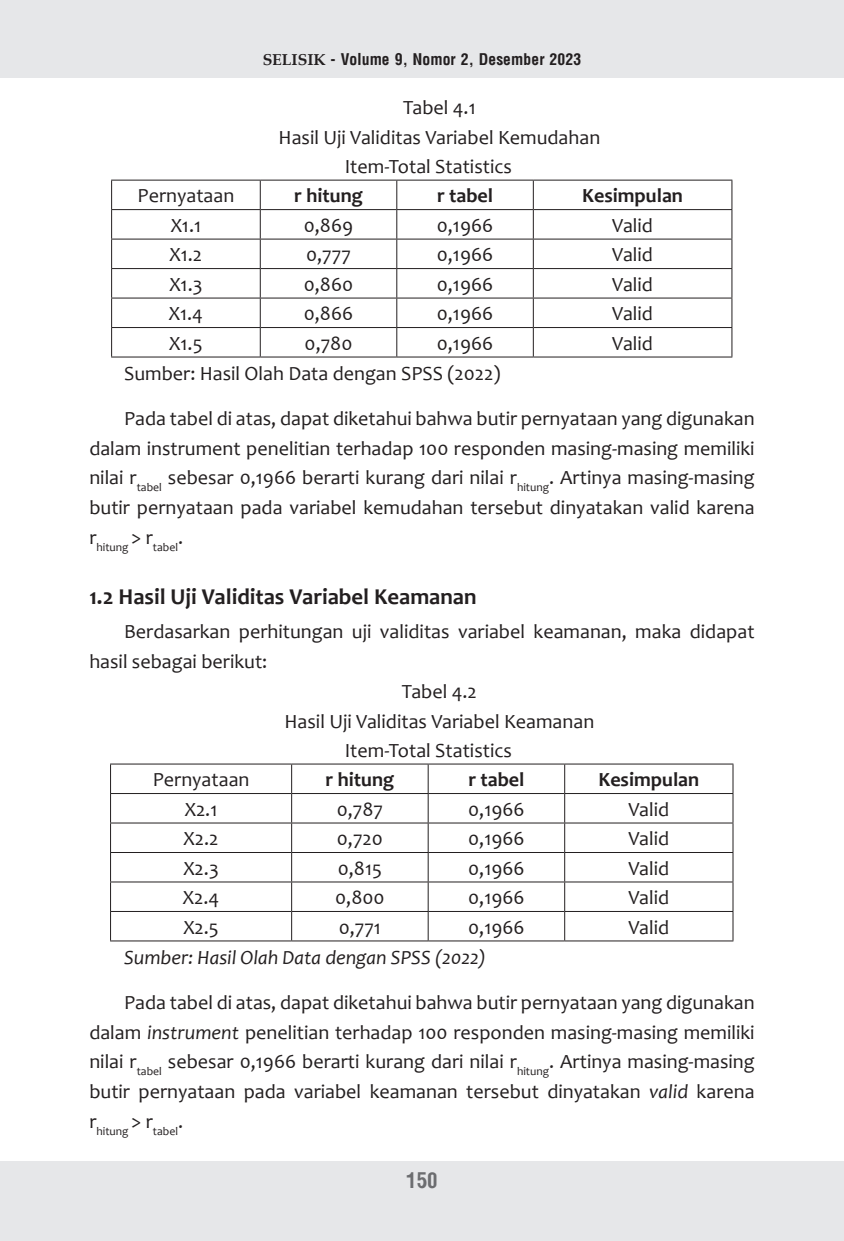
<style>
.page{position:relative;width:844px;height:1241px;background:#fff}
.page>*{position:absolute;margin:0;border:0;box-sizing:border-box;transform-origin:0 0}
.no_1_bold{font:700 22.75px "Candara";color:#231f20}
.t1{font:700 21px "Arena Condensed";color:#6c6d70}
.Paragraph_1{font:20.12px/29.8px "Candara";color:#231f20;text-align:justify}
.Paragraph{font:20.12px "Candara";color:#231f20}
.Paragraph-2{font:700 20.12px "Candara";color:#231f20}
.Paragraph_1-2{font:italic 20.12px "Candara";color:#231f20}
.t2{font:700 15.75px "Arena Condensed";color:#231f20}
.Paragraph_1-3{font:11.72px "Candara";color:#231f20}
.s1{font-family:"Book Antiqua"}
.s2{font-style:italic}
</style>
<div class="page">
<div style="left:0;top:0;width:843px;height:78px;background:#e6e7e9"></div>
<div style="left:0;top:1161px;width:843px;height:79px;background:#e6e7e9"></div>
<svg style="left:112px;top:179px;width:619px;height:177px"></svg>
<hr style="left:111px;top:180px;width:149px;height:1px;background:#231f20">
<hr style="left:260px;top:180px;width:136px;height:1px;background:#231f20">
<hr style="left:396px;top:180px;width:137px;height:1px;background:#231f20">
<hr style="left:533px;top:180px;width:199px;height:1px;background:#231f20">
<hr style="left:111px;top:209px;width:149px;height:1px;background:#231f20">
<hr style="left:260px;top:209px;width:136px;height:1px;background:#231f20">
<hr style="left:396px;top:209px;width:137px;height:1px;background:#231f20">
<hr style="left:533px;top:209px;width:199px;height:1px;background:#231f20">
<hr style="left:111px;top:238px;width:149px;height:1px;background:#231f20">
<hr style="left:260px;top:238px;width:136px;height:1px;background:#231f20">
<hr style="left:396px;top:238px;width:137px;height:1px;background:#231f20">
<hr style="left:533px;top:238px;width:199px;height:1px;background:#231f20">
<hr style="left:111px;top:268px;width:149px;height:1px;background:#231f20">
<hr style="left:260px;top:268px;width:136px;height:1px;background:#231f20">
<hr style="left:396px;top:268px;width:137px;height:1px;background:#231f20">
<hr style="left:533px;top:268px;width:199px;height:1px;background:#231f20">
<hr style="left:111px;top:297px;width:149px;height:1px;background:#231f20">
<hr style="left:260px;top:297px;width:136px;height:1px;background:#231f20">
<hr style="left:396px;top:297px;width:137px;height:1px;background:#231f20">
<hr style="left:533px;top:297px;width:199px;height:1px;background:#231f20">
<hr style="left:111px;top:327px;width:149px;height:1px;background:#231f20">
<hr style="left:260px;top:327px;width:136px;height:1px;background:#231f20">
<hr style="left:396px;top:327px;width:137px;height:1px;background:#231f20">
<hr style="left:533px;top:327px;width:199px;height:1px;background:#231f20">
<hr style="left:111px;top:356px;width:149px;height:1px;background:#231f20">
<hr style="left:260px;top:356px;width:136px;height:1px;background:#231f20">
<hr style="left:396px;top:356px;width:137px;height:1px;background:#231f20">
<hr style="left:533px;top:356px;width:199px;height:1px;background:#231f20">
<svg style="left:111px;top:180px;width:1px;height:176px"></svg>
<svg style="left:260px;top:180px;width:1px;height:176px"></svg>
<svg style="left:396px;top:180px;width:1px;height:176px"></svg>
<svg style="left:532px;top:180px;width:1px;height:176px"></svg>
<svg style="left:731px;top:180px;width:1px;height:176px"></svg>
<svg style="left:111px;top:764px;width:621px;height:176px"></svg>
<hr style="left:110px;top:763px;width:181px;height:1px;background:#231f20">
<hr style="left:291px;top:763px;width:137px;height:1px;background:#231f20">
<hr style="left:428px;top:763px;width:136px;height:1px;background:#231f20">
<hr style="left:564px;top:763px;width:169px;height:1px;background:#231f20">
<hr style="left:110px;top:793px;width:181px;height:1px;background:#231f20">
<hr style="left:291px;top:793px;width:137px;height:1px;background:#231f20">
<hr style="left:428px;top:793px;width:136px;height:1px;background:#231f20">
<hr style="left:564px;top:793px;width:169px;height:1px;background:#231f20">
<hr style="left:110px;top:822px;width:181px;height:1px;background:#231f20">
<hr style="left:291px;top:822px;width:137px;height:1px;background:#231f20">
<hr style="left:428px;top:822px;width:136px;height:1px;background:#231f20">
<hr style="left:564px;top:822px;width:169px;height:1px;background:#231f20">
<hr style="left:110px;top:851px;width:181px;height:1px;background:#231f20">
<hr style="left:291px;top:851px;width:137px;height:1px;background:#231f20">
<hr style="left:428px;top:851px;width:136px;height:1px;background:#231f20">
<hr style="left:564px;top:851px;width:169px;height:1px;background:#231f20">
<hr style="left:110px;top:881px;width:181px;height:1px;background:#231f20">
<hr style="left:291px;top:881px;width:137px;height:1px;background:#231f20">
<hr style="left:428px;top:881px;width:136px;height:1px;background:#231f20">
<hr style="left:564px;top:881px;width:169px;height:1px;background:#231f20">
<hr style="left:110px;top:910px;width:181px;height:1px;background:#231f20">
<hr style="left:291px;top:910px;width:137px;height:1px;background:#231f20">
<hr style="left:428px;top:910px;width:136px;height:1px;background:#231f20">
<hr style="left:564px;top:910px;width:169px;height:1px;background:#231f20">
<hr style="left:110px;top:940px;width:181px;height:1px;background:#231f20">
<hr style="left:291px;top:940px;width:137px;height:1px;background:#231f20">
<hr style="left:428px;top:940px;width:136px;height:1px;background:#231f20">
<hr style="left:564px;top:940px;width:169px;height:1px;background:#231f20">
<svg style="left:110px;top:764px;width:1px;height:176px"></svg>
<svg style="left:291px;top:764px;width:1px;height:176px"></svg>
<svg style="left:427px;top:764px;width:1px;height:176px"></svg>
<svg style="left:564px;top:764px;width:1px;height:176px"></svg>
<svg style="left:732px;top:764px;width:1px;height:176px"></svg>
<p class="t2" style="left:262px;top:50px;width:320px"><span class="s1">SELISIK</span> - Volume 9, Nomor 2, Desember 2023</p>
<p class="Paragraph_1" style="left:403px;top:92px;width:74px">Tabel 4.1</p>
<p class="Paragraph_1" style="left:278px;top:122px;width:323px">Hasil Uji Validitas Variabel Kemudahan</p>
<p class="Paragraph" style="left:344px;top:153px;width:169px">Item-Total Statistics</p>
<p class="Paragraph" style="left:138px;top:183px;width:98px">Pernyataan</p>
<p class="Paragraph-2" style="left:294px;top:183px;width:70px">r hitung</p>
<p class="Paragraph-2" style="left:437px;top:183px;width:57px">r tabel</p>
<p class="Paragraph-2" style="left:582px;top:183px;width:102px">Kesimpulan</p>
<p class="Paragraph" style="left:171px;top:212px;width:32px">X1.1</p>
<p class="Paragraph" style="left:304px;top:212px;width:51px">0,869</p>
<p class="Paragraph" style="left:436px;top:212px;width:58px">0,1966</p>
<p class="Paragraph" style="left:612px;top:212px;width:42px">Valid</p>
<p class="Paragraph" style="left:169px;top:242px;width:34px">X1.2</p>
<p class="Paragraph" style="left:306px;top:242px;width:46px">0,777</p>
<p class="Paragraph" style="left:436px;top:242px;width:58px">0,1966</p>
<p class="Paragraph" style="left:612px;top:242px;width:42px">Valid</p>
<p class="Paragraph" style="left:169px;top:271px;width:35px">X1.3</p>
<p class="Paragraph" style="left:304px;top:271px;width:51px">0,860</p>
<p class="Paragraph" style="left:436px;top:271px;width:58px">0,1966</p>
<p class="Paragraph" style="left:612px;top:271px;width:42px">Valid</p>
<p class="Paragraph" style="left:169px;top:301px;width:36px">X1.4</p>
<p class="Paragraph" style="left:304px;top:301px;width:51px">0,866</p>
<p class="Paragraph" style="left:436px;top:301px;width:58px">0,1966</p>
<p class="Paragraph" style="left:612px;top:301px;width:42px">Valid</p>
<p class="Paragraph" style="left:169px;top:330px;width:35px">X1.5</p>
<p class="Paragraph" style="left:304px;top:330px;width:49px">0,780</p>
<p class="Paragraph" style="left:436px;top:330px;width:58px">0,1966</p>
<p class="Paragraph" style="left:612px;top:330px;width:42px">Valid</p>
<p class="Paragraph_1" style="left:124px;top:358px;width:378px">Sumber: Hasil Olah Data dengan SPSS (2022)</p>
<p class="Paragraph_1" style="left:89px;top:403px;width:666px;text-indent:35px">Pada tabel di atas, dapat diketahui bahwa butir pernyataan yang digunakan dalam instrument penelitian terhadap 100 responden masing-masing memiliki nilai r<sub>tabel</sub> sebesar 0,1966 berarti kurang dari nilai r<sub>hitung</sub>. Artinya masing-masing butir pernyataan pada variabel kemudahan tersebut dinyatakan valid karena</p>
<p class="Paragraph_1-3" style="left:89px;top:539px;width:95px"><sup>r</sup>hitung <sup>&gt;</sup> <sup>r</sup>tabel<sup>.</sup></p>
<p class="no_1_bold" style="left:89px;top:581px;width:389px">1.2 Hasil Uji Validitas Variabel Keamanan</p>
<p class="Paragraph_1" style="left:89px;top:616px;width:666px;text-indent:35px">Berdasarkan perhitungan uji validitas variabel keamanan, maka didapat hasil sebagai berikut:</p>
<p class="Paragraph_1" style="left:402px;top:676px;width:76px">Tabel 4.2</p>
<p class="Paragraph_1" style="left:284px;top:705px;width:311px">Hasil Uji Validitas Variabel Keamanan</p>
<p class="Paragraph" style="left:344px;top:737px;width:169px">Item-Total Statistics</p>
<p class="Paragraph" style="left:153px;top:766px;width:98px">Pernyataan</p>
<p class="Paragraph-2" style="left:325px;top:766px;width:70px">r hitung</p>
<p class="Paragraph-2" style="left:468px;top:766px;width:57px">r tabel</p>
<p class="Paragraph-2" style="left:598px;top:766px;width:102px">Kesimpulan</p>
<p class="Paragraph" style="left:185px;top:796px;width:34px">X2.1</p>
<p class="Paragraph" style="left:337px;top:796px;width:48px">0,787</p>
<p class="Paragraph" style="left:468px;top:796px;width:58px">0,1966</p>
<p class="Paragraph" style="left:628px;top:796px;width:42px">Valid</p>
<p class="Paragraph" style="left:183px;top:825px;width:36px">X2.2</p>
<p class="Paragraph" style="left:337px;top:825px;width:47px">0,720</p>
<p class="Paragraph" style="left:468px;top:825px;width:58px">0,1966</p>
<p class="Paragraph" style="left:628px;top:825px;width:42px">Valid</p>
<p class="Paragraph" style="left:183px;top:855px;width:37px">X2.3</p>
<p class="Paragraph" style="left:338px;top:855px;width:46px">0,815</p>
<p class="Paragraph" style="left:468px;top:855px;width:58px">0,1966</p>
<p class="Paragraph" style="left:628px;top:855px;width:42px">Valid</p>
<p class="Paragraph" style="left:183px;top:884px;width:38px">X2.4</p>
<p class="Paragraph" style="left:335px;top:884px;width:51px">0,800</p>
<p class="Paragraph" style="left:468px;top:884px;width:58px">0,1966</p>
<p class="Paragraph" style="left:628px;top:884px;width:42px">Valid</p>
<p class="Paragraph" style="left:183px;top:914px;width:37px">X2.5</p>
<p class="Paragraph" style="left:339px;top:914px;width:44px">0,771</p>
<p class="Paragraph" style="left:468px;top:914px;width:58px">0,1966</p>
<p class="Paragraph" style="left:628px;top:914px;width:42px">Valid</p>
<p class="Paragraph_1-2" style="left:124px;top:944px;width:363px">Sumber: Hasil Olah Data dengan SPSS (2022)</p>
<p class="Paragraph_1" style="left:89px;top:987px;width:666px;text-indent:35px">Pada tabel di atas, dapat diketahui bahwa butir pernyataan yang digunakan dalam <span class="s2">instrument</span> penelitian terhadap 100 responden masing-masing memiliki nilai r<sub>tabel</sub> sebesar 0,1966 berarti kurang dari nilai r<sub>hitung</sub>. Artinya masing-masing butir pernyataan pada variabel keamanan tersebut dinyatakan <span class="s2">valid</span> karena</p>
<p class="Paragraph_1-3" style="left:89px;top:1123px;width:95px"><sup>r</sup>hitung <sup>&gt;</sup> <sup>r</sup>tabel<sup>.</sup></p>
<p class="t1" style="left:406px;top:1167px;width:33px">150</p>
</div>
